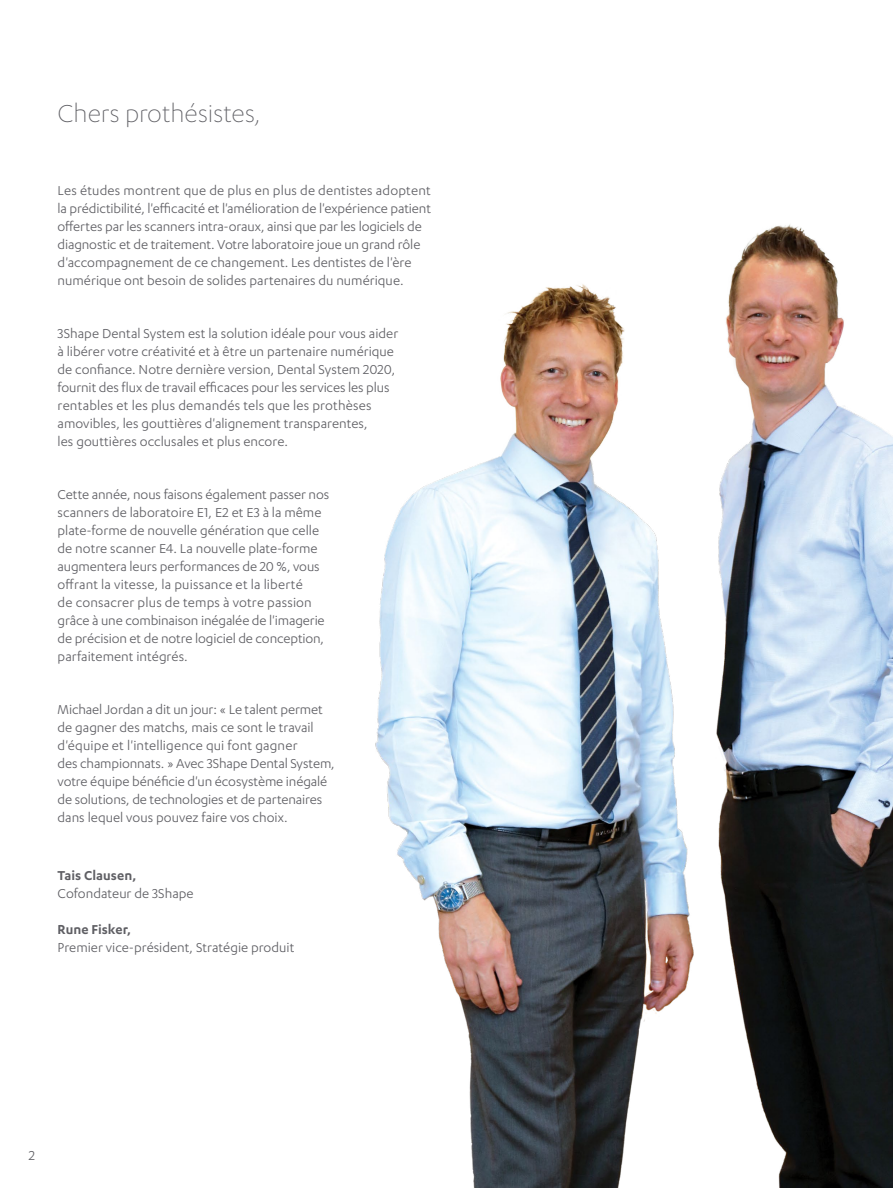
<style>
.page{position:relative;width:893px;height:1188px;background:#fff}
.page>*{position:absolute;margin:0;border:0;box-sizing:border-box;transform-origin:0 0}
.t1{font:300 28.5px "Karbon";color:#5f5f64}
.t2{font:15px/18px "Karbon";color:#5f5f64}
.t3{font:600 15px "Karbon";color:#5f5f64}
</style>
<div class="page">
<img style="left:375px;top:224px;width:518px;height:964px">
<h1 class="t1" style="left:57px;top:98px;width:205px">Chers prothésistes,</h1>
<p class="t2" style="left:58px;top:181px;width:375px">Les études montrent que de plus en plus de dentistes adoptent la prédictibilité, l'efficacité et l'amélioration de l'expérience patient offertes par les scanners intra-oraux, ainsi que par les logiciels de diagnostic et de traitement. Votre laboratoire joue un grand rôle d'accompagnement de ce changement. Les dentistes de l'ère numérique ont besoin de solides partenaires du numérique.</p>
<p class="t2" style="left:58px;top:324px;width:342px">3Shape Dental System est la solution idéale pour vous aider à libérer votre créativité et à être un partenaire numérique de confiance. Notre dernière version, Dental System 2020, fournit des flux de travail efficaces pour les services les plus rentables et les plus demandés tels que les prothèses amovibles, les gouttières d'alignement transparentes,<br>les gouttières occlusales et plus encore.</p>
<p class="t2" style="left:58px;top:485px;width:273px">Cette année, nous faisons également passer nos scanners de laboratoire E1, E2 et E3 à la même plate-forme de nouvelle génération que celle de notre scanner E4. La nouvelle plate-forme augmentera leurs performances de 20 %, vous offrant la vitesse, la puissance et la liberté<br>de consacrer plus de temps à votre passion grâce à une combinaison inégalée de l'imagerie de précision et de notre logiciel de conception, parfaitement intégrés.</p>
<p class="t2" style="left:58px;top:700px;width:279px">Michael Jordan a dit un jour: « Le talent permet de gagner des matchs, mais ce sont le travail d'équipe et l'intelligence qui font gagner<br>des championnats. » Avec 3Shape Dental System, votre équipe bénéficie d'un écosystème inégalé de solutions, de technologies et de partenaires dans lequel vous pouvez faire vos choix.</p>
<p class="t3" style="left:58px;top:867px;width:80px">Tais Clausen,</p>
<p class="t2" style="left:58px;top:884px;width:138px">Cofondateur de 3Shape</p>
<p class="t3" style="left:58px;top:921px;width:75px">Rune Fisker,</p>
<p class="t2" style="left:58px;top:938px;width:238px">Premier vice-président, Stratégie produit</p>
<p class="t2" style="left:29px;top:1146px;width:8px">2</p>
</div>
